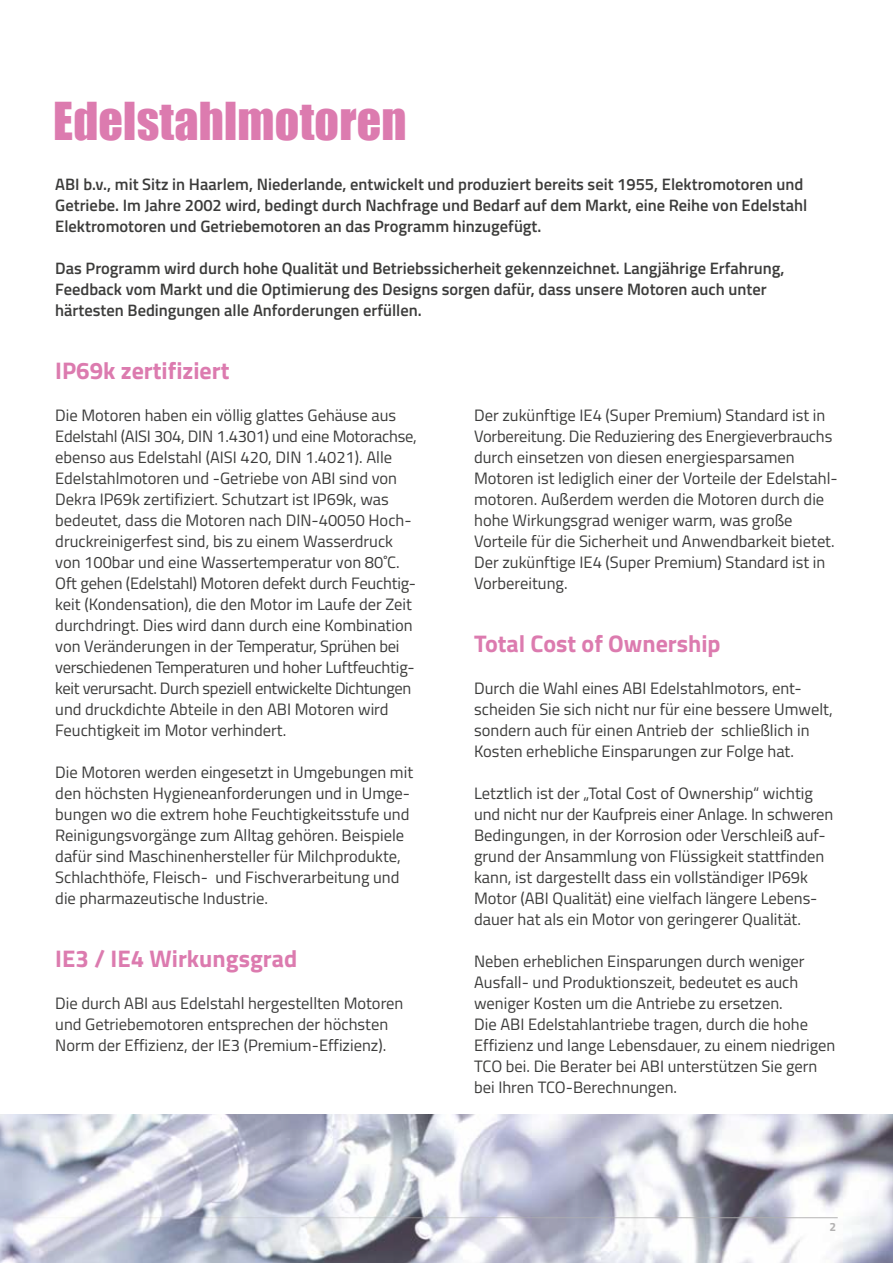
<style>
.page{position:relative;width:893px;height:1263px;background:#fff}
.page>*{position:absolute;margin:0;border:0;box-sizing:border-box;transform-origin:0 0}
.t1{font:48px "Impact";letter-spacing:.005em;color:#dc7baf}
.t2{font:700 24px "Titillium Web";color:#dc7baf}
.t3{font:16.5px/21px "Titillium Web";color:#3c3c3b}
.t4{font:600 16.5px/21px "Titillium Web";color:#3c3c3b}
.t5{font:700 12px "Titillium Web";color:#b3b2b2}
</style>
<div class="page">
<img style="left:0;top:1114px;width:893px;height:149px">
<hr style="left:0;top:1217px;width:838px;height:1px;background:#b3b2b2">
<h1 class="t1" style="left:53px;top:84px;width:355px">Edelstahlmotoren</h1>
<p class="t4" style="left:55px;top:173px;width:753px">ABI b.v., mit Sitz in Haarlem, Niederlande, entwickelt und produziert bereits seit 1955, Elektromotoren und<br>Getriebe. Im Jahre 2002 wird, bedingt durch Nachfrage und Bedarf auf dem Markt, eine Reihe von Edelstahl<br>Elektromotoren und Getriebemotoren an das Programm hinzugefügt.</p>
<p class="t4" style="left:55px;top:257px;width:731px">Das Programm wird durch hohe Qualität und Betriebssicherheit gekennzeichnet. Langjährige Erfahrung,<br>Feedback vom Markt und die Optimierung des Designs sorgen dafür, dass unsere Motoren auch unter härtesten Bedingungen alle Anforderungen erfüllen.</p>
<h2 class="t2" style="left:55px;top:352px;width:176px">IP69k zertifiziert</h2>
<p class="t3" style="left:55px;top:404px;width:363px">Die Motoren haben ein völlig glattes Gehäuse aus Edelstahl (AISI 304, DIN 1.4301) und eine Motorachse, ebenso aus Edelstahl (AISI 420, DIN 1.4021). Alle Edelstahlmotoren und -Getriebe von ABI sind von Dekra IP69k zertifiziert. Schutzart ist IP69k, was bedeutet, dass die Motoren nach DIN-40050 Hoch&shy;druckreinigerfest sind, bis zu einem Wasserdruck von 100bar und eine Wassertemperatur von 80˚C.<br>Oft gehen (Edelstahl) Motoren defekt durch Feuchtig&shy;keit (Kondensation), die den Motor im Laufe der Zeit durchdringt. Dies wird dann durch eine Kombination von Veränderungen in der Temperatur, Sprühen bei verschiedenen Temperaturen und hoher Luftfeuchtig&shy;keit verursacht. Durch speziell entwickelte Dichtungen und druckdichte Abteile in den ABI Motoren wird Feuchtigkeit im Motor verhindert.</p>
<p class="t3" style="left:55px;top:761px;width:359px">Die Motoren werden eingesetzt in Umgebungen mit den höchsten Hygieneanforderungen und in Umge&shy;bungen wo die extrem hohe Feuchtigkeitsstufe und Reinigungsvorgänge zum Alltag gehören. Beispiele dafür sind Maschinenhersteller für Milchprodukte, Schlachthöfe, Fleisch- und Fischverarbeitung und die pharmazeutische Industrie.</p>
<h2 class="t2" style="left:55px;top:940px;width:243px">IE3 / IE4 Wirkungsgrad</h2>
<p class="t3" style="left:55px;top:992px;width:350px">Die durch ABI aus Edelstahl hergestellten Motoren und Getriebemotoren entsprechen der höchsten<br>Norm der Effizienz, der IE3 (Premium-Effizienz).</p>
<p class="t3" style="left:474px;top:404px;width:363px">Der zukünftige IE4 (Super Premium) Standard ist in Vorbereitung. Die Reduziering des Energieverbrauchs durch einsetzen von diesen energiesparsamen Motoren ist lediglich einer der Vorteile der Edelstahl&shy;motoren. Außerdem werden die Motoren durch die hohe Wirkungsgrad weniger warm, was große Vorteile für die Sicherheit und Anwendbarkeit bietet.<br>Der zukünftige IE4 (Super Premium) Standard ist in Vorbereitung.</p>
<h2 class="t2" style="left:474px;top:625px;width:248px">Total Cost of Ownership</h2>
<p class="t3" style="left:474px;top:677px;width:360px">Durch die Wahl eines ABI Edelstahlmotors, ent&shy;scheiden Sie sich nicht nur für eine bessere Umwelt, sondern auch für einen Antrieb der schließlich in Kosten erhebliche Einsparungen zur Folge hat.</p>
<p class="t3" style="left:474px;top:782px;width:361px">Letztlich ist der „Total Cost of Ownership“ wichtig und nicht nur der Kaufpreis einer Anlage. In schweren Bedingungen, in der Korrosion oder Verschleiß auf&shy;grund der Ansammlung von Flüssigkeit stattfinden kann, ist dargestellt dass ein vollständiger IP69k Motor (ABI Qualität) eine vielfach längere Lebens&shy;dauer hat als ein Motor von geringerer Qualität.</p>
<p class="t3" style="left:474px;top:950px;width:363px">Neben erheblichen Einsparungen durch weniger Ausfall- und Produktionszeit, bedeutet es auch weniger Kosten um die Antriebe zu ersetzen.<br>Die ABI Edelstahlantriebe tragen, durch die hohe Effizienz und lange Lebensdauer, zu einem niedrigen TCO bei. Die Berater bei ABI unterstützen Sie gern bei Ihren TCO-Berechnungen.</p>
<p class="t5" style="left:829px;top:1217px;width:8px">2</p>
</div>
